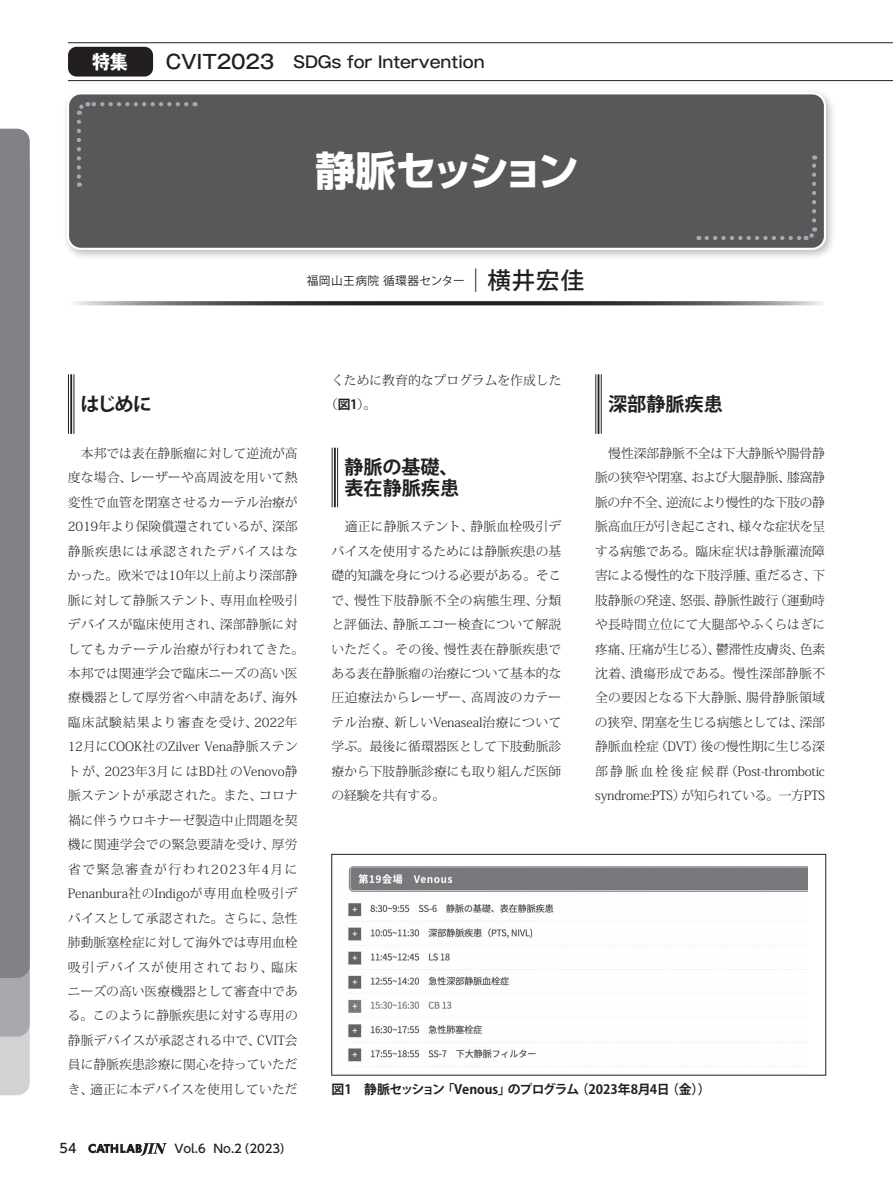
<style>
.page{position:relative;width:893px;height:1191px;background:#fff}
.page>*{position:absolute;margin:0;border:0;box-sizing:border-box;transform-origin:0 0}
.t1{font:700 40.35px "Shin Go Pr 6 N";letter-spacing:-.1em;color:#fff}
.t2{font:700 19.2px/21.3px "Koz Go Pro";color:#231f20}
.t3{font:700 19.2px "Gothic MB101 Pro";color:#fff;scale:.95 1}
.t4{font:500 15.9px "Gothic MB101 Pro";letter-spacing:-.01em;color:#231f20}
.t5{font:700 12.9px "Koz Go Pro";letter-spacing:-.03em;color:#231f20}
.t6{font:300 12.75px/24.5px "Koz Min Pr 6 N";letter-spacing:.005em;color:#231f20}
.t7{font:500 12.75px "UD Shin Go NT Pro";color:#231f20}
.t8{font:11.7px "Koz Go Pro";letter-spacing:.04em;color:#231f20}
.t9{font:500 11.7px "UD Shin Go NT Pro";color:#231f20}
.s1{font-size:19.2px}
.s2{font-size:23.4px}
.s3{font-weight:500;font-size:23.4px}
.s4{font-family:"Koz Go Pro";font-weight:700}
</style>
<div class="page">
<svg style="left:0;top:129px;width:30px;height:966px;background:#88898c"></svg>
<svg style="left:88px;top:1143px;width:79px;height:12px"></svg>
<div style="left:68px;top:47px;width:85px;height:30px;background:#231f20;border-radius:9px"></div>
<hr style="left:73px;top:374px;width:1px;height:60px;background:#231f20">
<hr style="left:70px;top:374px;width:2px;height:60px;background:#231f20">
<hr style="left:68px;top:374px;width:1px;height:60px;background:#231f20">
<hr style="left:337px;top:448px;width:1px;height:59px;background:#231f20">
<hr style="left:334px;top:448px;width:2px;height:59px;background:#231f20">
<hr style="left:332px;top:448px;width:1px;height:59px;background:#231f20">
<hr style="left:601px;top:374px;width:1px;height:60px;background:#231f20">
<hr style="left:598px;top:374px;width:1px;height:60px;background:#231f20">
<hr style="left:595px;top:374px;width:1px;height:60px;background:#231f20">
<svg style="left:73px;top:301px;width:750px;height:4px;background:#5c595a"></svg>
<div style="left:62px;top:88px;width:774px;height:172px;background:#231f20;opacity:.3"></div>
<div style="left:68px;top:93px;width:757px;height:156px;background:#57585a;border-radius:13px"></div>
<div style="left:67px;top:92px;width:759px;height:158px;border:2px solid #fff;border-radius:13px"></div>
<svg style="left:76px;top:102px;width:110px;height:13px"></svg>
<svg style="left:77px;top:122px;width:4px;height:65px"></svg>
<svg style="left:707px;top:227px;width:111px;height:13px"></svg>
<svg style="left:812px;top:155px;width:4px;height:65px"></svg>
<img style="left:348px;top:866px;width:459px;height:196px">
<div style="left:331px;top:854px;width:495px;height:221px;border:1px solid #231f20"></div>
<h2 class="t3" style="left:92px;top:46px;width:39px">特集</h2>
<p class="t4" style="left:166px;top:48px;width:320px"><span class="s1">CVIT2023　</span>SDGs for Intervention</p>
<h1 class="t1" style="left:315px;top:139px;width:265px">静脈セッション</h1>
<p class="t8" style="left:307px;top:273px;width:279px">福岡山王病院 循環器センター<span class="s2">│</span><span class="s3">横井宏佳</span></p>
<h2 class="t2" style="left:80px;top:395px;width:73px">はじめに</h2>
<p class="t6" style="left:68px;top:441px;width:238px">　本邦では表在静脈瘤に対して逆流が高度な場合、レーザーや高周波を用いて熱変性で血管を閉塞させるカーテル治療が<br>2019年より保険償還されているが、深部静脈疾患には承認されたデバイスはなかった。欧米では10年以上前より深部静脈に対して静脈ステント、専用血栓吸引デバイスが臨床使用され、深部静脈に対してもカテーテル治療が行われてきた。本邦では関連学会で臨床ニーズの高い医療機器として厚労省へ申請をあげ、海外臨床試験結果より審査を受け、2022年<br>12月にCOOK社のZilver Vena静脈ステントが、2023年3月にはBD社のVenovo静脈ステントが承認された。また、コロナ禍に伴うウロキナーゼ製造中止問題を契機に関連学会での緊急要請を受け、厚労省で緊急審査が行われ2023年4月に<br>Penanbura社のIndigoが専用血栓吸引デバイスとして承認された。さらに、急性肺動脈塞栓症に対して海外では専用血栓吸引デバイスが使用されており、臨床ニーズの高い医療機器として審査中である。このように静脈疾患に対する専用の静脈デバイスが承認される中で、CVIT会員に静脈疾患診療に関心を持っていただき、適正に本デバイスを使用していただ</p>
<p class="t7" style="left:60px;top:1138px;width:18px">54</p>
<p class="t9" style="left:174px;top:1139px;width:119px">Vol.6 No.2（2023）</p>
<p class="t6" style="left:325px;top:368px;width:238px;text-indent:6px">くために教育的なプログラムを作成した（<span class="s4">図1</span>）。</p>
<h2 class="t2" style="left:344px;top:457px;width:116px">静脈の基礎、表在静脈疾患</h2>
<p class="t6" style="left:331px;top:514px;width:232px;text-align:justify">　適正に静脈ステント、静脈血栓吸引デバイスを使用するためには静脈疾患の基礎的知識を身につける必要がある。そこで、慢性下肢静脈不全の病態生理、分類と評価法、静脈エコー検査について解説いただく。その後、慢性表在静脈疾患である表在静脈瘤の治療について基本的な圧迫療法からレーザー、高周波のカテーテル治療、新しいVenaseal治療について学ぶ。最後に循環器医として下肢動脈診療から下肢静脈診療にも取り組んだ医師の経験を共有する。</p>
<h2 class="t2" style="left:608px;top:395px;width:116px">深部静脈疾患</h2>
<p class="t6" style="left:595px;top:441px;width:232px;text-align:justify">　慢性深部静脈不全は下大静脈や腸骨静脈の狭窄や閉塞、および大腿静脈、膝窩静脈の弁不全、逆流により慢性的な下肢の静脈高血圧が引き起こされ、様々な症状を呈する病態である。臨床症状は静脈灌流障害による慢性的な下肢浮腫、重だるさ、下肢静脈の発達、怒張、静脈性跛行（運動時や長時間立位にて大腿部やふくらはぎに疼痛、圧痛が生じる）、鬱滞性皮膚炎、色素沈着、潰瘍形成である。慢性深部静脈不全の要因となる下大静脈、腸骨静脈領域の狭窄、閉塞を生じる病態としては、深部静脈血栓症（DVT）後の慢性期に生じる深部静脈血栓後症候群（Post-thrombotic syndrome:PTS）が知られている。一方PTS</p>
<p class="t5" style="left:331px;top:1080px;width:381px">図1 静脈セッション「Venous」のプログラム（2023年8月4日（金））</p>
</div>
